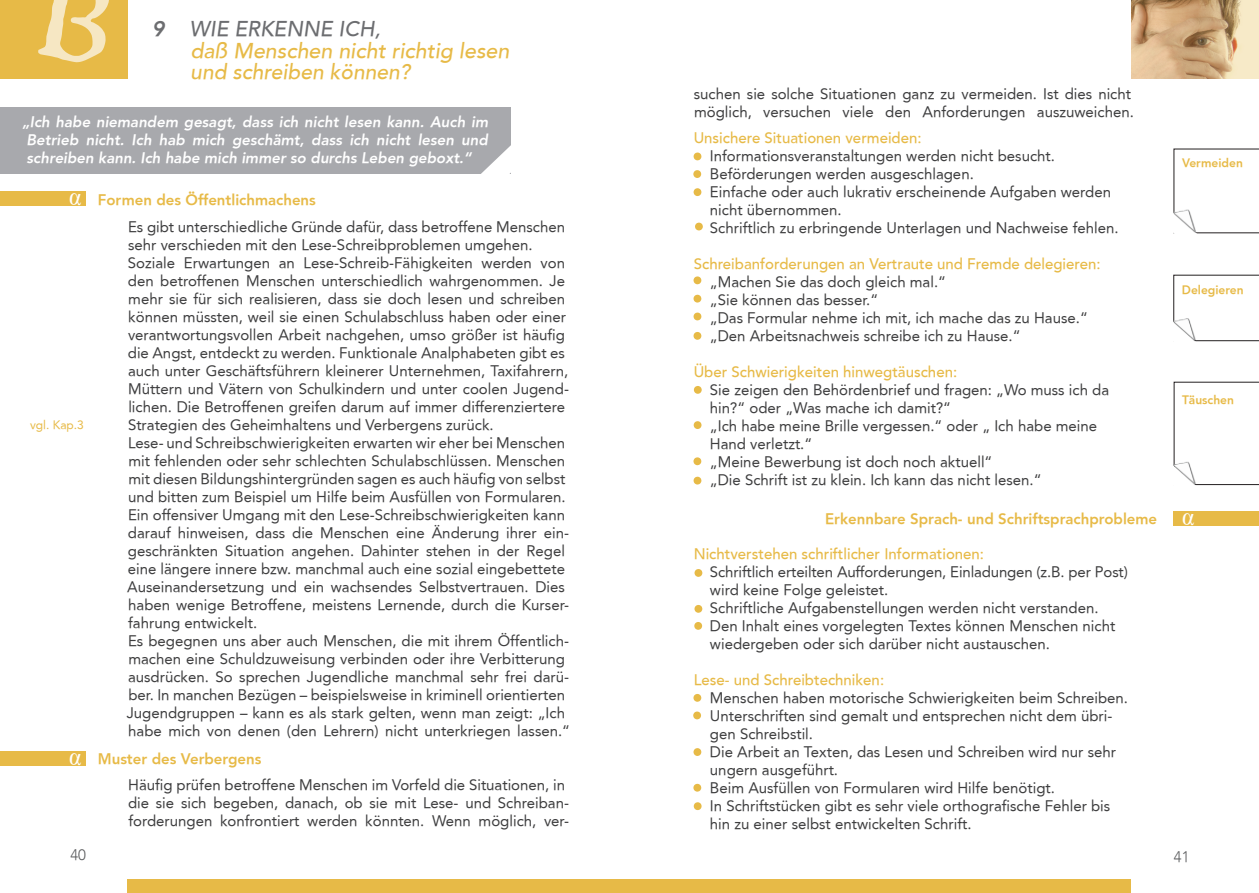
<style>
.page{position:relative;width:1259px;height:893px;background:#fff}
.page>*{position:absolute;margin:0;border:0;box-sizing:border-box;transform-origin:0 0}
.t1{font:72px/151.5px "Times New Roman";color:#e7ba47}
.t2{font:italic 500 21px/21.3px "Avenir";color:#e7ba47}
.t3{font:15px/18px "Avenir";color:#3e3e3f}
.t4{font:500 15px "Avenir";color:#e7ba47}
.t5{font:italic 800 15px/18px "Avenir";color:#fff;text-align:justify}
.t6{font:800 15px "Avenir";color:#e7ba47}
.t7{font:300 15px "Avenir";color:#57585a}
.t8{font:800 12px "Avenir";color:#e7ba47}
.t9{font:12px "Avenir";color:#e7ba47}
.s1{font-weight:800;color:#6c6d70}
.s2{color:#6c6d70}
</style>
<div class="page">
<div style="left:128px;top:879px;width:1003px;height:14px;background:#e7ba47"></div>
<div style="left:0;top:0;width:128px;height:79px;background:#e7ba47"></div>
<div style="left:0;top:107px;width:510px;height:67px;background:#a8a9ad"></div>
<svg style="left:481px;top:145px;width:30px;height:29px"></svg>
<div style="left:0;top:191px;width:85px;height:15px;background:#e7ba47"></div>
<svg style="left:1173px;top:149px;width:86px;height:85px"></svg>
<img style="left:1173px;top:202px;width:34px;height:32px">
<svg style="left:1173px;top:275px;width:86px;height:67px"></svg>
<img style="left:1173px;top:311px;width:34px;height:31px">
<svg style="left:1173px;top:382px;width:86px;height:104px"></svg>
<img style="left:1173px;top:455px;width:34px;height:31px">
<svg style="left:1131px;top:0;width:128px;height:79px;background:#d3b28a"></svg>
<div style="left:1174px;top:512px;width:85px;height:14px;background:#e7ba47"></div>
<div style="left:0;top:752px;width:85px;height:14px;background:#e7ba47"></div>
<h2 class="t2" style="left:190px;top:19px;width:320px;text-indent:-38px"><span class="s1">9</span> <span class="s2">WIE ERKENNE ICH,<br></span>daß Menschen nicht richtig lesen und schreiben können?</h2>
<p class="t5" style="left:27px;top:113px;width:463px;text-indent:-5px">„Ich habe niemandem gesagt, dass ich nicht lesen kann. Auch im Betrieb nicht. Ich hab mich geschämt, dass ich nicht lesen und schreiben kann. Ich habe mich immer so durchs Leben geboxt.“</p>
<h3 class="t6" style="left:98px;top:191px;width:220px">Formen des Öffentlichmachens</h3>
<p class="t3" style="left:128px;top:218px;width:443px">Es gibt unterschiedliche Gründe dafür, dass betroffene Menschen sehr verschieden mit den Lese-Schreibproblemen umgehen.<br>Soziale Erwartungen an Lese-Schreib-Fähigkeiten werden von den betroffenen Menschen unterschiedlich wahrgenommen. Je mehr sie für sich realisieren, dass sie doch lesen und schreiben können müssten, weil sie einen Schulabschluss haben oder einer verantwortungsvollen Arbeit nachgehen, umso größer ist häufig die Angst, entdeckt zu werden. Funktionale Analphabeten gibt es auch unter Geschäftsführern kleinerer Unternehmen, Taxifahrern, Müttern und Vätern von Schulkindern und unter coolen Jugend&shy;lichen. Die Betroffenen greifen darum auf immer differenziertere Strategien des Geheimhaltens und Verbergens zurück.</p>
<p class="t3" style="left:127px;top:434px;width:443px">Lese- und Schreibschwierigkeiten erwarten wir eher bei Menschen mit fehlenden oder sehr schlechten Schulabschlüssen. Menschen mit diesen Bildungshintergründen sagen es auch häufig von selbst und bitten zum Beispiel um Hilfe beim Ausfüllen von Formularen.<br>Ein offensiver Umgang mit den Lese-Schreibschwierigkeiten kann darauf hinweisen, dass die Menschen eine Änderung ihrer ein&shy;geschränkten Situation angehen. Dahinter stehen in der Regel eine längere innere bzw. manchmal auch eine sozial eingebettete Auseinandersetzung und ein wachsendes Selbstvertrauen. Dies haben wenige Betroffene, meistens Lernende, durch die Kurser&shy;fahrung entwickelt.</p>
<p class="t3" style="left:127px;top:632px;width:445px">Es begegnen uns aber auch Menschen, die mit ihrem Öffentlich&shy;machen eine Schuldzuweisung verbinden oder ihre Verbitterung ausdrücken. So sprechen Jugendliche manchmal sehr frei darü&shy;ber. In manchen Bezügen – beispielsweise in kriminell orientierten Jugendgruppen – kann es als stark gelten, wenn man zeigt: „Ich habe mich von denen (den Lehrern) nicht unterkriegen lassen.“</p>
<h4 class="t9" style="left:30px;top:418px;width:55px">vgl. Kap.3</h4>
<h3 class="t6" style="left:98px;top:750px;width:165px">Muster des Verbergens</h3>
<p class="t3" style="left:128px;top:775px;width:442px">Häufig prüfen betroffene Menschen im Vorfeld die Situationen, in die sie sich begeben, danach, ob sie mit Lese- und Schreiban&shy;forderungen konfrontiert werden könnten. Wenn möglich, ver-</p>
<p class="t3" style="left:694px;top:85px;width:441px">suchen sie solche Situationen ganz zu vermeiden. Ist dies nicht möglich, versuchen viele den Anforderungen auszuweichen.</p>
<h3 class="t4" style="left:693px;top:129px;width:229px">Unsichere Situationen vermeiden:</h3>
<p class="t3" style="left:710px;top:146px;width:346px">Informationsveranstaltungen werden nicht besucht.</p>
<p class="t3" style="left:710px;top:164px;width:265px">Beförderungen werden ausgeschlagen.</p>
<p class="t3" style="left:710px;top:182px;width:403px">Einfache oder auch lukrativ erscheinende Aufgaben werden nicht übernommen.</p>
<p class="t3" style="left:710px;top:218px;width:410px">Schriftlich zu erbringende Unterlagen und Nachweise fehlen.</p>
<h1 class="t1" style="left:695px;top:76px;width:35px;rotate:5deg">. . . . .</h1>
<h3 class="t4" style="left:694px;top:255px;width:408px">Schreibanforderungen an Vertraute und Fremde delegieren:</h3>
<p class="t3" style="left:710px;top:272px;width:237px">„Machen Sie das doch gleich mal.“</p>
<p class="t3" style="left:710px;top:290px;width:170px">„Sie können das besser.“</p>
<p class="t3" style="left:710px;top:308px;width:379px">„Das Formular nehme ich mit, ich mache das zu Hause.“</p>
<p class="t3" style="left:710px;top:326px;width:312px">„Den Arbeitsnachweis schreibe ich zu Hause.“</p>
<h3 class="t4" style="left:693px;top:363px;width:265px">Über Schwierigkeiten hinwegtäuschen :</h3>
<p class="t3" style="left:710px;top:380px;width:401px">Sie zeigen den Behördenbrief und fragen: „Wo muss ich da hin?“ oder „Was mache ich damit?“</p>
<p class="t3" style="left:710px;top:416px;width:389px">„Ich habe meine Brille vergessen.“ oder „ Ich habe meine<br>Hand verletzt.“</p>
<p class="t3" style="left:710px;top:452px;width:284px">„Meine Bewerbung ist doch noch aktuell“</p>
<p class="t3" style="left:710px;top:470px;width:333px">„Die Schrift ist zu klein. Ich kann das nicht lesen.“</p>
<h3 class="t6" style="left:825px;top:510px;width:333px">Erkennbare Sprach- und Schriftsprachprobleme</h3>
<h4 class="t4" style="left:694px;top:545px;width:292px">Nichtverstehen schriftlicher Informationen :</h4>
<p class="t3" style="left:710px;top:563px;width:419px">Schriftlich erteilten Aufforderungen, Einladungen (z.B. per Post) wird keine Folge geleistet.</p>
<p class="t3" style="left:710px;top:599px;width:390px">Schriftliche Aufgabenstellungen werden nicht verstanden.</p>
<p class="t3" style="left:710px;top:617px;width:407px">Den Inhalt eines vorgelegten Textes können Menschen nicht wiedergeben oder sich darüber nicht austauschen.</p>
<h4 class="t4" style="left:694px;top:671px;width:192px">Lese- und Schreibtechniken :</h4>
<p class="t3" style="left:710px;top:689px;width:419px">Menschen haben motorische Schwierigkeiten beim Schreiben.</p>
<p class="t3" style="left:710px;top:707px;width:404px">Unterschriften sind gemalt und entsprechen nicht dem übri&shy;gen Schreibstil.</p>
<p class="t3" style="left:710px;top:743px;width:408px">Die Arbeit an Texten, das Lesen und Schreiben wird nur sehr ungern ausgeführt.</p>
<p class="t3" style="left:710px;top:779px;width:346px">Beim Ausfüllen von Formularen wird Hilfe benötigt.</p>
<p class="t3" style="left:710px;top:797px;width:402px">In Schriftstücken gibt es sehr viele orthografische Fehler bis hin zu einer selbst entwickelten Schrift.</p>
<h1 class="t1" style="left:693px;top:639px;width:29px;line-height:90px;rotate:5deg">. . . .</h1>
<h4 class="t8" style="left:1182px;top:156px;width:62px">Vermeiden</h4>
<h4 class="t8" style="left:1182px;top:283px;width:63px">Delegieren</h4>
<h4 class="t8" style="left:1182px;top:392px;width:53px">Täuschen</h4>
<p class="t7" style="left:71px;top:846px;width:17px">40</p>
<p class="t7" style="left:1174px;top:848px;width:17px">41</p>
</div>
